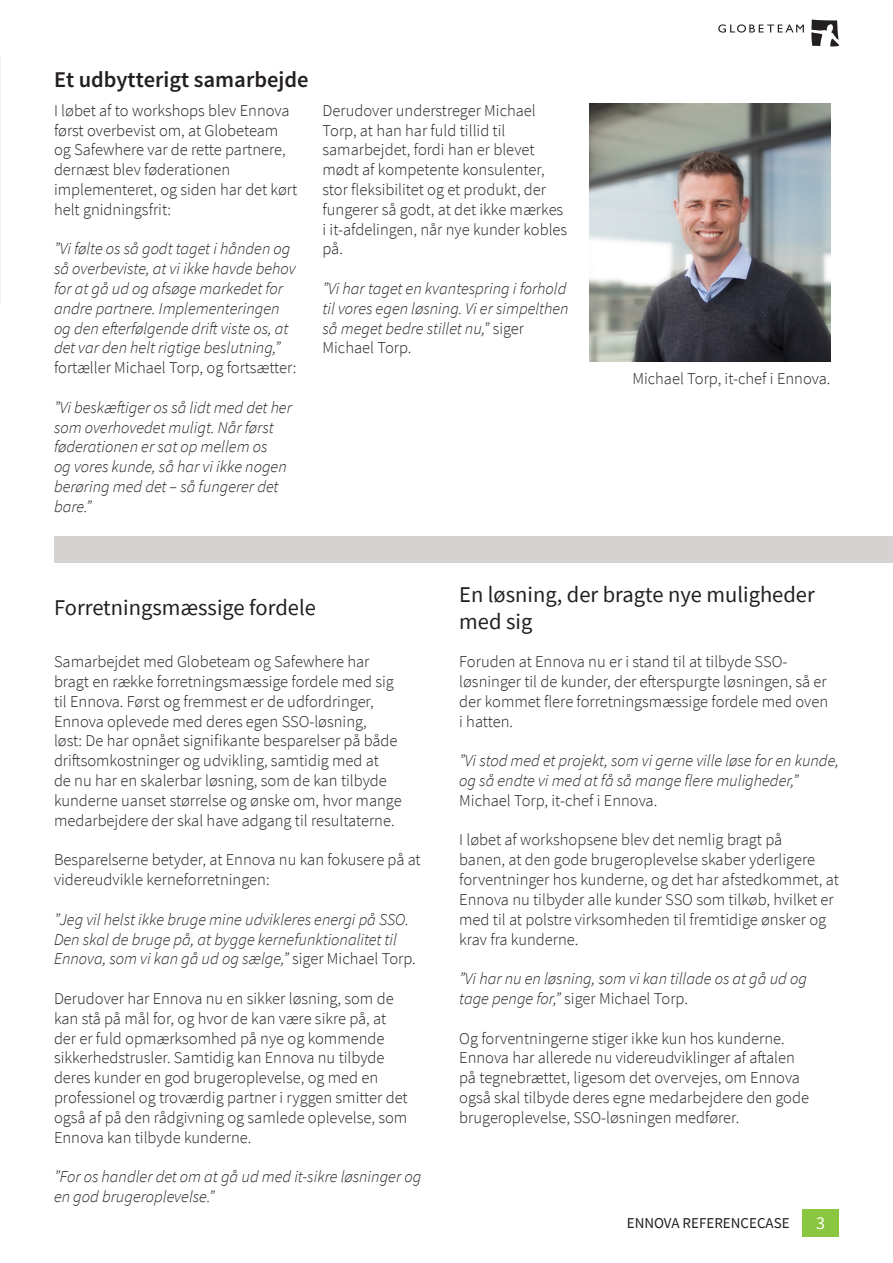
<style>
.page{position:relative;width:893px;height:1263px;background:#fff}
.page>*{position:absolute;margin:0;border:0;box-sizing:border-box;transform-origin:0 0}
.t1{font:22.5px/27px "Source Sans Pro";color:#231f20}
.t2{font:600 22.5px "Source Sans Pro";color:#231f20}
.t3{font:18px "Source Sans Pro";color:#fff}
.t4{font:300 16.5px/19.8px "Source Sans Pro";color:#231f20}
.t5{font:italic 300 16.5px/19.8px "Source Sans Pro";color:#231f20}
.t6{font:15px "Source Sans Pro";color:#231f20}
.s1{font-style:normal}
</style>
<div class="page">
<div style="left:802px;top:1209px;width:37px;height:27px;background:#8bc640"></div>
<svg style="left:811px;top:20px;width:28px;height:26px"></svg>
<svg style="left:718px;top:24px;width:86px;height:9px"></svg>
<img style="left:589px;top:103px;width:241px;height:258px">
<div style="left:54px;top:536px;width:839px;height:27px;background:#d4d3d2"></div>
<h1 class="t2" style="left:54px;top:65px;width:256px">Et udbytterigt samarbejde</h1>
<p class="t4" style="left:54px;top:100px;width:245px">I løbet af to workshops blev Ennova først overbevist om, at Globeteam og Safewhere var de rette partnere, dernæst blev føderationen implementeret, og siden har det kørt helt gnidningsfrit:</p>
<p class="t5" style="left:54px;top:239px;width:243px">”Vi følte os så godt taget i hånden og så overbeviste, at vi ikke havde behov for at gå ud og afsøge markedet for andre partnere. Implementeringen og den efterfølgende drift viste os, at det var den helt rigtige beslutning,”</p>
<p class="t4" style="left:54px;top:358px;width:244px">fortæller Michael Torp, og fortsætter:</p>
<p class="t5" style="left:54px;top:397px;width:239px">”Vi beskæftiger os så lidt med det her som overhovedet muligt. Når først føderationen er sat op mellem os<br>og vores kunde, så har vi ikke nogen berøring med det – så fungerer det bare.”</p>
<p class="t4" style="left:323px;top:100px;width:246px">Derudover understreger Michael<br>Torp, at han har fuld tillid til samarbejdet, fordi han er blevet mødt af kompetente konsulenter, stor fleksibilitet og et produkt, der fungerer så godt, at det ikke mærkes i it-afdelingen, når nye kunder kobles på.</p>
<p class="t5" style="left:323px;top:279px;width:248px">”Vi har taget en kvantespring i forhold til vores egen løsning. Vi er simpelthen så meget bedre stillet nu,” <span class="s1">siger<br>Michael Torp.</span></p>
<p class="t4" style="left:632px;top:369px;width:200px">Michael Torp, it-chef i Ennova.</p>
<h1 class="t1" style="left:54px;top:594px;width:263px">Forretningsmæssige fordele</h1>
<p class="t4" style="left:54px;top:652px;width:349px">Samarbejdet med Globeteam og Safewhere har bragt en række forretningsmæssige fordele med sig til Ennova. Først og fremmest er de udfordringer, Ennova oplevede med deres egen SSO-løsning,<br>løst: De har opnået signifikante besparelser på både driftsomkostninger og udvikling, samtidig med at<br>de nu har en skalerbar løsning, som de kan tilbyde kunderne uanset størrelse og ønske om, hvor mange medarbejdere der skal have adgang til resultaterne.</p>
<p class="t4" style="left:54px;top:850px;width:368px">Besparelserne betyder, at Ennova nu kan fokusere på at videreudvikle kerneforretningen:</p>
<p class="t5" style="left:54px;top:909px;width:363px">”Jeg vil helst ikke bruge mine udvikleres energi på SSO.<br>Den skal de bruge på, at bygge kernefunktionalitet til<br>Ennova, som vi kan gå ud og sælge,” <span class="s1">siger Michael Torp.</span></p>
<p class="t4" style="left:54px;top:988px;width:355px">Derudover har Ennova nu en sikker løsning, som de kan stå på mål for, og hvor de kan være sikre på, at der er fuld opmærksomhed på nye og kommende sikkerhedstrusler. Samtidig kan Ennova nu tilbyde deres kunder en god brugeroplevelse, og med en professionel og troværdig partner i ryggen smitter det også af på den rådgivning og samlede oplevelse, som Ennova kan tilbyde kunderne.</p>
<p class="t5" style="left:54px;top:1167px;width:369px">”For os handler det om at gå ud med it-sikre løsninger og en god brugeroplevelse.”</p>
<h1 class="t1" style="left:459px;top:581px;width:357px">En løsning, der bragte nye muligheder med sig</h1>
<p class="t4" style="left:459px;top:652px;width:370px">Foruden at Ennova nu er i stand til at tilbyde SSO&shy;løsninger til de kunder, der efterspurgte løsningen, så er der kommet flere forretningsmæssige fordele med oven i hatten.</p>
<p class="t5" style="left:459px;top:751px;width:381px">”Vi stod med et projekt, som vi gerne ville løse for en kunde, og så endte vi med at få så mange flere muligheder,”</p>
<p class="t4" style="left:459px;top:790px;width:200px">Michael Torp, it-chef i Ennova.</p>
<p class="t4" style="left:459px;top:830px;width:381px">I løbet af workshopsene blev det nemlig bragt på<br>banen, at den gode brugeroplevelse skaber yderligere forventninger hos kunderne, og det har afstedkommet, at Ennova nu tilbyder alle kunder SSO som tilkøb, hvilket er med til at polstre virksomheden til fremtidige ønsker og krav fra kunderne.</p>
<p class="t5" style="left:459px;top:969px;width:349px">”Vi har nu en løsning, som vi kan tillade os at gå ud og tage penge for,” <span class="s1">siger Michael Torp.</span></p>
<p class="t4" style="left:459px;top:1028px;width:351px">Og forventningerne stiger ikke kun hos kunderne.<br>Ennova har allerede nu videreudviklinger af aftalen på tegnebrættet, ligesom det overvejes, om Ennova også skal tilbyde deres egne medarbejdere den gode brugeroplevelse, SSO-løsningen medfører.</p>
<p class="t6" style="left:627px;top:1214px;width:164px">ENNOVA REFERENCECASE</p>
<p class="t3" style="left:816px;top:1212px;width:10px">3</p>
</div>
